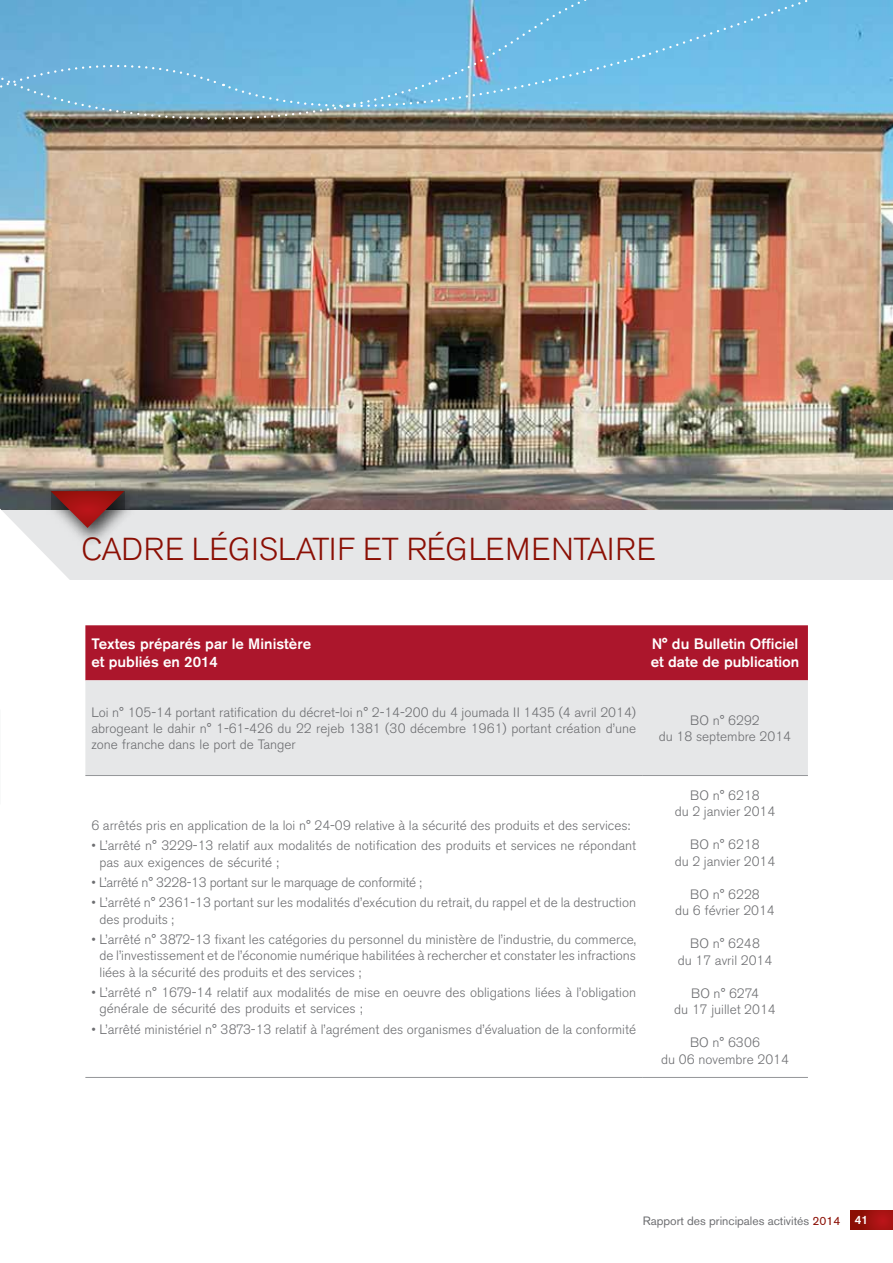
<style>
.page{position:relative;width:893px;height:1263px;background:#fff}
.page>*{position:absolute;margin:0;border:0;box-sizing:border-box;transform-origin:0 0}
.t1{font:300 31.5px "Akzidenz Grotesk BE";letter-spacing:-.01em;color:#8b0f04}
.t2{font:500 15px/18px "Akzidenz Grotesk BQ";color:#fff}
.t3{font:300 13.5px/16.2px "Akzidenz Grotesk BE";color:#6d6e71;text-align:center}
.t4{font:300 13.5px "Akzidenz Grotesk BE";letter-spacing:-.02em;color:#6d6e71}
.t5{font:12px "Akzidenz Grotesk BE";color:#6d6e71}
.s1{color:#8b0f04}
.s2{font-family:"Akzidenz Grotesk BQ";font-weight:500;color:#fff}
</style>
<div class="page">
<div style="left:850px;top:1210px;width:43px;height:20px;background:linear-gradient(to right,#850e01,#b8151a)"></div>
<div style="left:0;top:509px;width:893px;height:71px;background:#e6e7e8"></div>
<img style="left:0;top:0;width:893px;height:509px">
<div style="left:43px;top:484px;width:98px;height:64px;background:#000;opacity:.75"></div>
<svg style="left:0;top:491px;width:124px;height:89px"></svg>
<svg style="left:0;top:0;width:863px;height:135px;background:#6faac9"></svg>
<div style="left:85px;top:625px;width:723px;height:55px;background:#ac162c"></div>
<div style="left:85px;top:680px;width:723px;height:95px;background:#e6e7e8"></div>
<hr style="left:85px;top:775px;width:557px;height:1px;background:#939598">
<hr style="left:642px;top:775px;width:166px;height:1px;background:#939598">
<hr style="left:85px;top:1077px;width:557px;height:1px;background:#939598">
<hr style="left:642px;top:1077px;width:166px;height:1px;background:#939598">
<h1 class="t1" style="left:82px;top:531px;width:42px">Cadre</h1>
<h1 class="t1" style="left:192px;top:531px;width:276px">légi slatif et réglemen</h1>
<h1 class="t1" style="left:574px;top:531px;width:32px">taire</h1>
<p class="t2" style="left:91px;top:635px;width:221px">Textes préparés par le Ministère et publiés en 2014</p>
<p class="t2" style="left:651px;top:635px;width:150px">N° du Bulletin Officiel et date de publication</p>
<p class="t3" style="left:91px;top:704px;width:546px;text-align:justify">Loi n° 105-14 portant ratification du décret-loi n° 2-14-200 du 4 joumada II 1435 (4 avril 2014) abrogeant le dahir n° 1-61-426 du 22 rejeb 1381 (30 décembre 1961) portant création d’une zone franche dans le port de Tanger</p>
<p class="t3" style="left:659px;top:713px;width:134px">BO n° 6292<br>du 18 septembre 2014</p>
<p class="t3" style="left:91px;top:817px;width:540px">6 arrêtés pris en application de la loi n° 24-09 relative à la sécurité des produits et des services:</p>
<p class="t3" style="left:100px;top:838px;width:538px;text-align:left;text-indent:-8px">• L’arrêté n° 3229-13 relatif aux modalités de notification des produits et services ne répondant pas aux exigences de sécurité ;</p>
<p class="t4" style="left:91px;top:875px;width:332px">• L’arrêté n° 3228-13 portant sur le marquage de conformité ;</p>
<p class="t3" style="left:100px;top:895px;width:538px;text-align:left;text-indent:-8px">• L’arrêté n° 2361-13 portant sur les modalités d’exécution du retrait, du rappel et de la destruction des produits ;</p>
<p class="t3" style="left:100px;top:931px;width:538px;text-align:justify;text-indent:-8px">• L’arrêté n° 3872-13 fixant les catégories du personnel du ministère de l’industrie, du commerce, de l’investissement et de l’économie numérique habilitées à rechercher et constater les infractions liées à la sécurité des produits et des services ;</p>
<p class="t3" style="left:100px;top:984px;width:538px;text-align:left;text-indent:-8px">• L’arrêté n° 1679-14 relatif aux modalités de mise en oeuvre des obligations liées à l’obligation générale de sécurité des produits et services ;</p>
<p class="t3" style="left:91px;top:1021px;width:546px">• L’arrêté ministériel n° 3873-13 relatif à l’agrément des organismes d’évaluation de la conformité</p>
<p class="t3" style="left:675px;top:787px;width:102px">BO n° 6218<br>du 2 janvier 2014</p>
<p class="t3" style="left:675px;top:836px;width:102px">BO n° 6218<br>du 2 janvier 2014</p>
<p class="t3" style="left:675px;top:886px;width:101px">BO n° 6228<br>du 6 février 2014</p>
<p class="t3" style="left:678px;top:935px;width:96px">BO n° 6248<br>du 17 avril 2014</p>
<p class="t3" style="left:674px;top:985px;width:103px">BO n° 6274<br>du 17 juillet 2014</p>
<p class="t3" style="left:661px;top:1034px;width:129px">BO n° 6306<br>du 06 novembre 2014</p>
<p class="t5" style="left:643px;top:1213px;width:227px">Rapport des principales activités <span class="s1">2014</span> <span class="s2">41</span></p>
</div>
